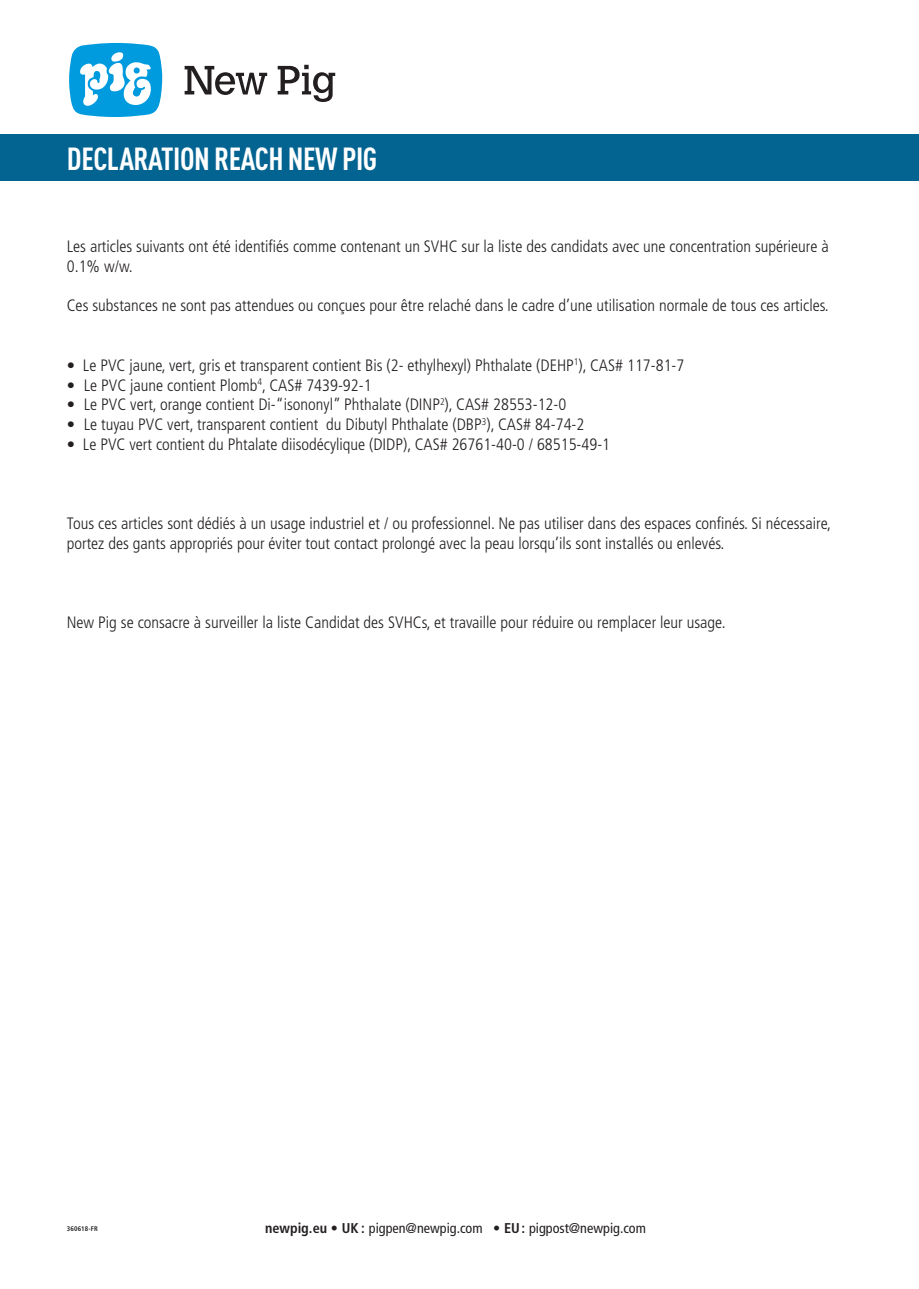
<style>
.page{position:relative;width:919px;height:1289px;background:#fff}
.page>*{position:absolute;margin:0;border:0;box-sizing:border-box;transform-origin:0 0}
.t1{font:700 condensed 31.5px "DIN Pro";letter-spacing:-.015em;color:#fff}
.t2{font:300 condensed 16.5px/19.8px "Frutiger";color:#231f20}
.t3{font:condensed 14.25px "Frutiger";color:#231f20}
.LS_T01_Text{font:700 condensed 6.75px "Frutiger";letter-spacing:.025em;color:#231f20}
.s1{font-weight:700}
</style>
<div class="page">
<div style="left:0;top:134px;width:918px;height:47px;background:#036492"></div>
<svg style="left:185px;top:66px;width:82px;height:29px"></svg>
<svg style="left:278px;top:65px;width:57px;height:37px"></svg>
<svg style="left:69px;top:43px;width:94px;height:74px"></svg>
<p class="t1" style="left:67px;top:135px;width:312px">DECLARATION REACH NEW PIG</p>
<p class="t2" style="left:67px;top:236px;width:763px">Les articles suivants ont été identifiés comme contenant un SVHC sur la liste des candidats avec une concentration supérieure à<br>0.1% w/w.</p>
<p class="t2" style="left:67px;top:296px;width:763px">Ces substances ne sont pas attendues ou conçues pour être relaché dans le cadre d’une utilisation normale de tous ces articles.</p>
<p class="t2" style="left:67px;top:355px;width:619px">• Le PVC jaune, vert, gris et transparent contient Bis (2- ethylhexyl) Phthalate (DEHP<sup>1</sup>), CAS# 117-81-7</p>
<p class="t2" style="left:67px;top:375px;width:306px">• Le PVC jaune contient Plomb<sup>4</sup>, CAS# 7439-92-1</p>
<p class="t2" style="left:67px;top:395px;width:501px">• Le PVC vert, orange contient Di-“isononyl” Phthalate (DINP<sup>2</sup>), CAS# 28553-12-0</p>
<p class="t2" style="left:67px;top:415px;width:519px">• Le tuyau PVC vert, transparent contient du Dibutyl Phthalate (DBP<sup>3</sup>), CAS# 84-74-2</p>
<p class="t2" style="left:67px;top:434px;width:545px">• Le PVC vert contient du Phtalate diisodécylique (DIDP), CAS# 26761-40-0 / 68515-49-1</p>
<p class="t2" style="left:67px;top:514px;width:765px">Tous ces articles sont dédiés à un usage industriel et / ou professionnel. Ne pas utiliser dans des espaces confinés. Si nécessaire, portez des gants appropriés pour éviter tout contact prolongé avec la peau lorsqu’ils sont installés ou enlevés.</p>
<p class="t2" style="left:67px;top:613px;width:660px">New Pig se consacre à surveiller la liste Candidat des SVHCs, et travaille pour réduire ou remplacer leur usage.</p>
<p class="LS_T01_Text" style="left:67px;top:1224px;width:32px">360618-FR</p>
<p class="t3" style="left:265px;top:1219px;width:382px"><span class="s1">newpig.eu • UK :</span> pigpen@newpig.com <span class="s1">• EU:</span> pigpost@newpig.com</p>
</div>
